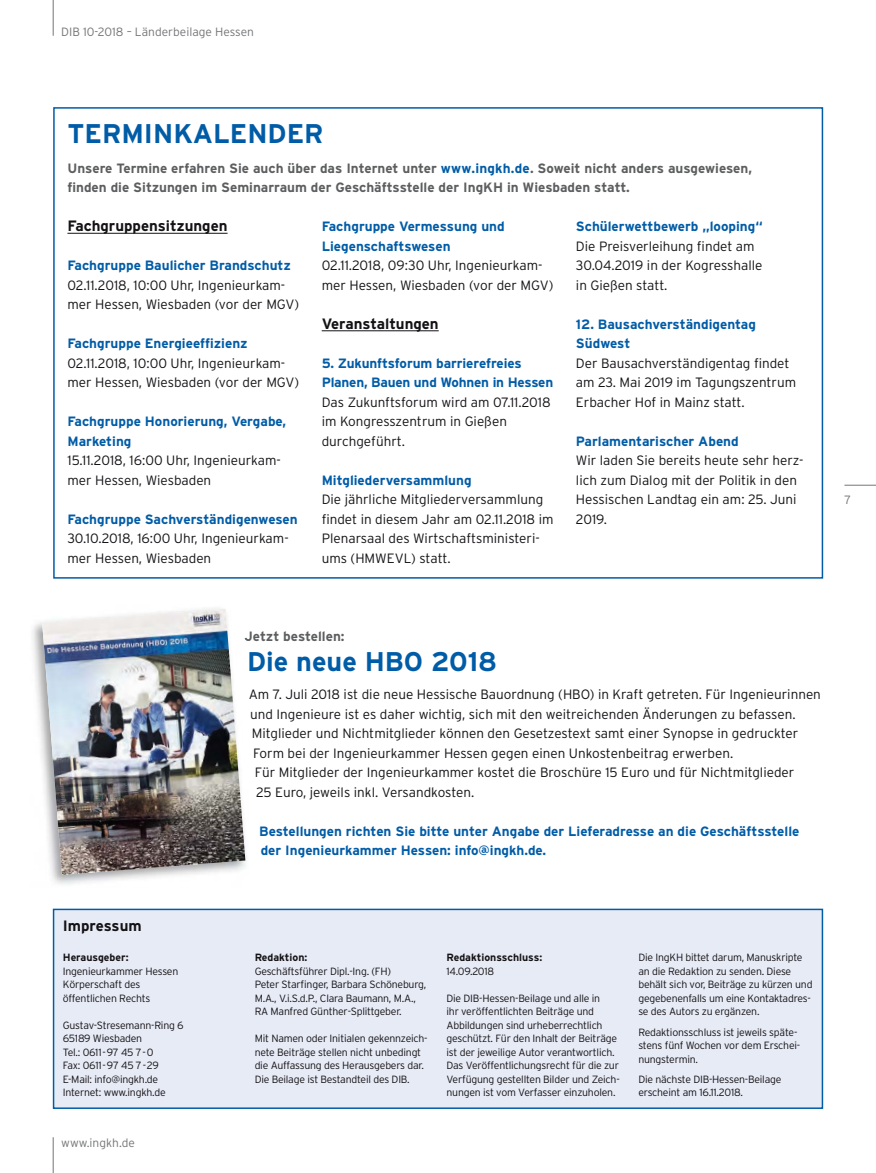
<style>
.page{position:relative;width:876px;height:1173px;background:#fff}
.page>*{position:absolute;margin:0;border:0;box-sizing:border-box;transform-origin:0 0}
.t1{font:700 27px "Interstate";color:#005ca7}
.t2{font:700 15px "Interstate";color:#141215}
.t3{font:300 13.5px/19.5px "Interstate";color:#141215}
.t4{font:700 13.5px/19.5px "Interstate";color:#005ca7}
.t5{font:700 13.5px/19.5px "Interstate";color:#5d5e5f}
.t6{font:300 12px "Interstate";color:#747577}
.t7{font:300 10.5px/13.5px "Interstate";letter-spacing:-.02em;color:#141215}
.t8{font:700 10.5px "Interstate";color:#141215}
.s1{color:#005ca7}
</style>
<div class="page">
<hr style="left:53px;top:0;width:1px;height:36px;background:#747577">
<hr style="left:53px;top:1137px;width:1px;height:36px;background:#747577">
<hr style="left:844px;top:485px;width:31px;height:1px;background:#747577">
<div style="left:54px;top:909px;width:768px;height:199px;background:#e7ebf6"></div>
<div style="left:53px;top:908px;width:769px;height:201px;border:2px solid #005ca7"></div>
<hr style="left:67px;top:233px;width:160px;height:1px;background:#141215">
<hr style="left:321px;top:330px;width:117px;height:1px;background:#141215">
<div style="left:53px;top:107px;width:769px;height:472px;border:2px solid #005ca7"></div>
<img style="left:32px;top:608px;width:215px;height:277px">
<svg style="left:245px;top:631px;width:3px;height:10px"></svg>
<img style="left:42px;top:609px;width:203px;height:266px">
<p class="t6" style="left:61px;top:25px;width:194px">DIB 10-2018 – Länderbeilage Hessen</p>
<h1 class="t1" style="left:67px;top:119px;width:257px">TERMINKALENDER</h1>
<p class="t5" style="left:67px;top:158px;width:685px">Unsere Termine erfahren Sie auch über das Internet unter <span class="s1">www.ingkh.de</span>. Soweit nicht anders ausgewiesen, finden die Sitzungen im Seminarraum der Geschäftsstelle der IngKH in Wiesbaden statt.</p>
<p class="t2" style="left:67px;top:218px;width:161px">Fachgruppensitzungen</p>
<p class="t4" style="left:67px;top:256px;width:225px">Fachgruppe Baulicher Brandschutz</p>
<p class="t3" style="left:67px;top:275px;width:233px">02.11.2018, 10:00 Uhr, Ingenieurkam&shy;mer Hessen, Wiesbaden (vor der MGV)</p>
<p class="t4" style="left:67px;top:334px;width:182px">Fachgruppe Energieeffizienz</p>
<p class="t3" style="left:67px;top:353px;width:233px">02.11.2018, 10:00 Uhr, Ingenieurkam&shy;mer Hessen, Wiesbaden (vor der MGV)</p>
<p class="t4" style="left:67px;top:412px;width:220px">Fachgruppe Honorierung, Vergabe,<br>Marketing</p>
<p class="t3" style="left:67px;top:451px;width:215px">15.11.2018, 16:00 Uhr, Ingenieurkam&shy;mer Hessen, Wiesbaden</p>
<p class="t4" style="left:67px;top:509px;width:232px">Fachgruppe Sachverständigenwesen</p>
<p class="t3" style="left:67px;top:529px;width:223px">30.10.2018, 16:00 Uhr, Ingenieurkam&shy;mer Hessen, Wiesbaden</p>
<p class="t4" style="left:575px;top:217px;width:188px">Schülerwettbewerb „looping“</p>
<p class="t3" style="left:575px;top:236px;width:188px">Die Preisverleihung findet am<br>30.04.2019 in der Kogresshalle in Gießen statt.</p>
<p class="t4" style="left:575px;top:314px;width:181px">12. Bausachverständigentag<br>Südwest</p>
<p class="t3" style="left:575px;top:353px;width:222px">Der Bausachverständigentag findet am 23. Mai 2019 im Tagungszentrum<br>Erbacher Hof in Mainz statt.</p>
<p class="t4" style="left:575px;top:431px;width:164px">Parlamentarischer Abend</p>
<p class="t3" style="left:575px;top:451px;width:229px">Wir laden Sie bereits heute sehr herz&shy;lich zum Dialog mit der Politik in den<br>Hessischen Landtag ein am: 25. Juni<br>2019.</p>
<p class="t4" style="left:321px;top:217px;width:184px">Fachgruppe Vermessung und<br>Liegenschaftswesen</p>
<p class="t3" style="left:321px;top:256px;width:233px">02.11.2018, 09:30 Uhr, Ingenieurkam&shy;mer Hessen, Wiesbaden (vor der MGV)</p>
<p class="t2" style="left:321px;top:315px;width:118px">Veranstaltungen</p>
<p class="t4" style="left:321px;top:353px;width:233px">5. Zukunftsforum barrierefreies<br>Pla nen, Bauen und Wohnen in Hessen</p>
<p class="t3" style="left:321px;top:392px;width:230px">Das Zukunftsforum wird am 07.11.2018 im Kongresszentrum in Gießen durchgeführt.</p>
<p class="t4" style="left:321px;top:470px;width:151px">Mitgliederversammlung</p>
<p class="t3" style="left:321px;top:490px;width:233px">Die jährliche Mitgliederversammlung findet in diesem Jahr am 02.11.2018 im Plenarsaal des Wirtschaftsministeri&shy;ums (HMWEVL) statt.</p>
<p class="t6" style="left:844px;top:493px;width:8px">7</p>
<p class="t2" style="left:63px;top:917px;width:80px">Impressum</p>
<p class="t8" style="left:63px;top:952px;width:67px">Herausgeber:</p>
<p class="t7" style="left:63px;top:964px;width:117px">Ingenieurkammer Hessen<br>Körperschaft des öffentlichen Rechts</p>
<p class="t7" style="left:63px;top:1018px;width:122px">Gustav-Stresemann-Ring 6<br>65189 Wiesbaden<br>Tel.: 0611 - 97 45 7 - 0<br>Fax: 0611 - 97 45 7 - 29<br>E-Mail: info@ingkh.de<br>Internet: www.ingkh.de</p>
<p class="t6" style="left:61px;top:1136px;width:75px">www.ingkh.de</p>
<p class="t5" style="left:244px;top:626px;width:102px">Jetzt bestellen:</p>
<h1 class="t1" style="left:247px;top:646px;width:251px">Die neue HBO 201 8</h1>
<p class="t3" style="left:248px;top:685px;width:573px">Am 7. Juli 2018 ist die neue Hessische Bauordnung (HBO) in Kraft getreten. Für Ingenieurinnen</p>
<p class="t3" style="left:250px;top:704px;width:546px">und Ingenieure ist es daher wichtig, sich mit den weitreichenden Änderungen zu befassen.</p>
<p class="t3" style="left:251px;top:724px;width:548px">Mitglieder und Nichtmitglieder können den Gesetzestext samt einer Synopse in gedruckter</p>
<p class="t3" style="left:253px;top:743px;width:481px">Form bei der Ingenieurkammer Hessen gegen einen Unkostenbeitrag erwerben.</p>
<p class="t3" style="left:254px;top:763px;width:541px">Für Mitglieder der Ingenieurkammer kostet die Broschüre 15 Euro und für Nichtmitglieder</p>
<p class="t3" style="left:256px;top:782px;width:220px">25 Euro, jeweils inkl. Versandkosten.</p>
<p class="t4" style="left:259px;top:821px;width:541px">Bestellungen richten Sie bitte unter Angabe der Lieferadresse an die Geschäftsstelle der Ingenieurkammer Hessen: info@ingkh.de.</p>
<p class="t8" style="left:254px;top:952px;width:54px">Redaktion:</p>
<p class="t7" style="left:254px;top:964px;width:173px">Geschäftsführer Dipl.-Ing. (FH)<br>Peter Starfinger, Barbara Schöneburg, M.A., V.i.S.d.P., Clara Baumann, M.A., RA Manfred Günther-Splittgeber.</p>
<p class="t7" style="left:254px;top:1032px;width:174px">Mit Namen oder Initialen gekennzeich&shy;nete Beiträge stellen nicht unbedingt die Auffassung des Herausgebers dar.<br>Die Beilage ist Bestandteil des DIB.</p>
<p class="t8" style="left:446px;top:952px;width:97px">Redaktionsschluss:</p>
<p class="t7" style="left:446px;top:964px;width:49px">14.09.2018</p>
<p class="t7" style="left:446px;top:991px;width:175px">Die DIB-Hessen-Beilage und alle in<br>ihr veröffentlichten Beiträge und Abbildungen sind urheberrechtlich geschützt. Für den Inhalt der Beiträge ist der jeweilige Autor verantwortlich.<br>Das Veröffentlichungsrecht für die zur Verfügung gestellten Bilder und Zeich&shy;nungen ist vom Verfasser einzuholen.</p>
<p class="t7" style="left:638px;top:951px;width:176px">Die IngKH bittet darum, Manuskripte an die Redaktion zu senden. Diese behält sich vor, Beiträge zu kürzen und gegebenenfalls um eine Kontaktadres&shy;se des Autors zu ergänzen.</p>
<p class="t7" style="left:638px;top:1025px;width:163px">Redaktionsschluss ist jeweils späte&shy;stens fünf Wochen vor dem Erschei&shy;nungstermin.</p>
<p class="t7" style="left:638px;top:1072px;width:144px">Die nächste DIB-Hessen-Beilage erscheint am 16.11.2018.</p>
</div>
